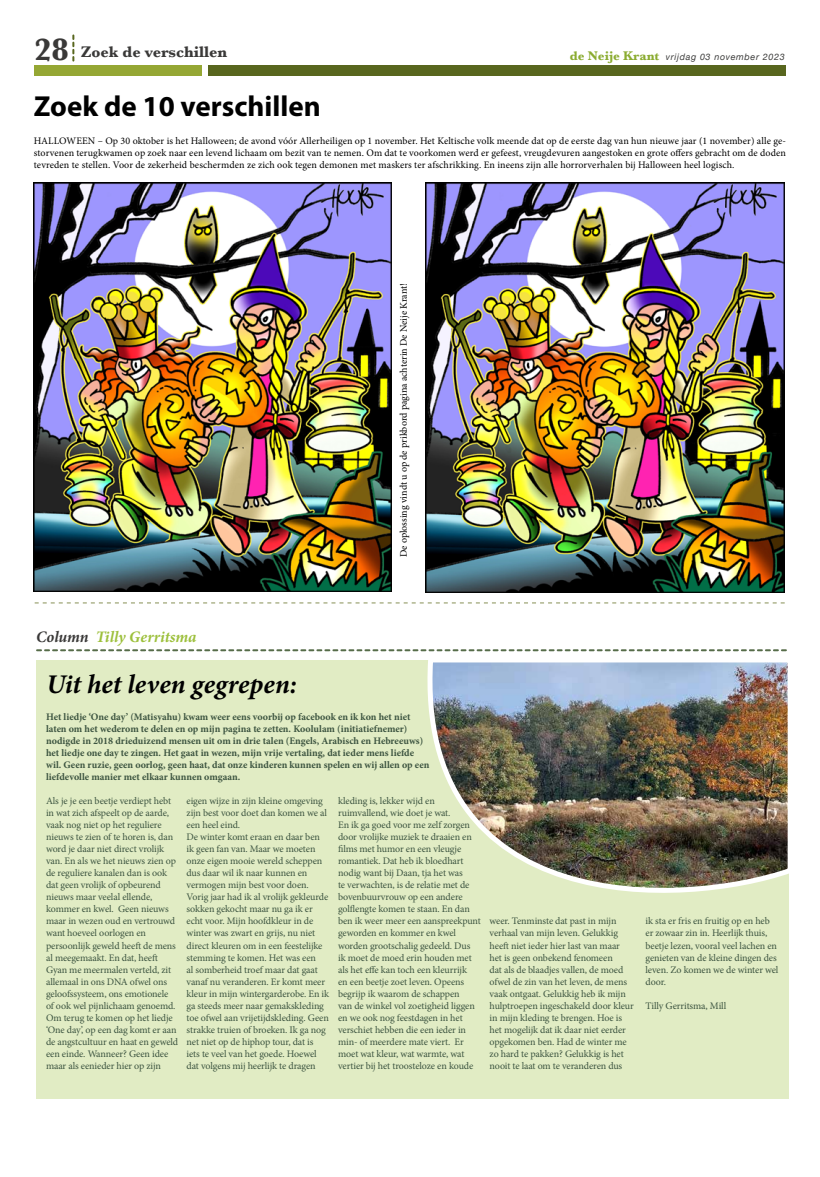
<style>
.page{position:relative;width:820px;height:1177px;background:#fff}
.page>*{position:absolute;margin:0;border:0;box-sizing:border-box;transform-origin:0 0}
.t1{font:700 29px "Myriad Pro";color:#000}
.t2{font:italic 700 27px "Minion Pro";letter-spacing:.005em;color:#000}
.t3{font:italic 700 16px "Minion Pro";letter-spacing:-.005em;color:#9dc03c}
.t4{font:700 16px "Baskerville";color:#3a3938}
.t5{font:10px/12px "Minion Pro";letter-spacing:-.01em;color:#3c5440}
.t6{font:10px/12px "Minion Pro";color:#000;text-align:justify}
.t7{font:700 10px/12px "Minion Pro";color:#3c5440}
.t8{font:italic 9px "Helvetica Neue";letter-spacing:.07em;color:#3c3c3b}
.s1{font-size:32px}
.s2{font-family:"Baskerville";font-weight:700;font-style:normal;font-size:13px;color:#8bac31}
.s3{color:#3a3938}
</style>
<div class="page">
<img style="left:425px;top:183px;width:358px;height:409px">
<svg style="left:35px;top:602px;width:749px;height:1px"></svg>
<div style="left:34px;top:65px;width:167px;height:11px;background:#95a734"></div>
<div style="left:208px;top:65px;width:577px;height:11px;background:#58661e"></div>
<svg style="left:72px;top:35px;width:2px;height:26px"></svg>
<img style="left:34px;top:183px;width:357px;height:408px">
<div style="left:36px;top:660px;width:752px;height:438px;background:#e1ecc4"></div>
<svg style="left:37px;top:649px;width:378px;height:2px"></svg>
<img style="left:415px;top:649px;width:374px;height:270px">
<h3 class="t4" style="left:34px;top:41px;width:194px"><span class="s1">28</span> Zoek de verschillen</h3>
<p class="t8" style="left:569px;top:50px;width:216px"><span class="s2">de Neije Krant</span> vrijdag 03 november 2023</p>
<h1 class="t1" style="left:34px;top:87px;width:288px">Zoek de 10 verschillen</h1>
<p class="t6" style="left:34px;top:135px;width:753px">HALLOWEEN – Op 30 oktober is het Halloween; de avond vóór Allerheiligen op 1 november. Het Keltische volk meende dat op de eerste dag van hun nieuwe jaar (1 november) alle ge&shy;storvenen terugkwamen op zoek naar een levend lichaam om bezit van te nemen. Om dat te voorkomen werd er gefeest, vreugdevuren aangestoken en grote offers gebracht om de doden tevreden te stellen. Voor de zekerheid beschermden ze zich ook tegen demonen met maskers ter afschrikking. En ineens zijn alle horrorverhalen bij Halloween heel logisch.</p>
<p class="t6" style="left:397px;top:557px;width:276px;rotate:-90deg">De oplossing vindt u op de prikbord pagina achterin De Neije Krant!</p>
<h3 class="t3" style="left:36px;top:625px;width:162px"><span class="s3">Column</span> Tilly Gerritsma</h3>
<h2 class="t2" style="left:47px;top:665px;width:252px">Uit het leven gegrepen:</h2>
<p class="t7" style="left:46px;top:711px;width:384px">Het liedje ‘One day’ (Matisyahu) kwam weer eens voorbij op facebook en ik kon het niet laten om het wederom te delen en op mijn pagina te zetten. Koolulam (initiatiefnemer) nodigde in 2018 drieduizend mensen uit om in drie talen (Engels, Arabisch en Hebreeuws) het liedje one day te zingen. Het gaat in wezen, mijn vrije vertaling, dat ieder mens liefde wil. Geen ruzie, geen oorlog, geen haat, dat onze kinderen kunnen spelen en wij allen op een liefdevolle manier met elkaar kunnen omgaan.</p>
<p class="t5" style="left:46px;top:795px;width:133px">Als je je een beetje verdiept hebt in wat zich afspeelt op de aarde, vaak nog niet op het reguliere nieuws te zien of te horen is, dan word je daar niet direct vrolijk van. En als we het nieuws zien op de reguliere kanalen dan is ook dat geen vrolijk of opbeurend nieuws maar veelal ellende, kommer en kwel. Geen nieuws maar in wezen oud en vertrouwd want hoeveel oorlogen en persoonlijk geweld heeft de mens al meegemaakt. En dat, heeft<br>Gyan me meermalen verteld, zit allemaal in ons DNA ofwel ons geloofssysteem, ons emotionele of ook wel pijnlichaam genoemd.<br>Om terug te komen op het liedje ‘One day’, op een dag komt er aan de angstcultuur en haat en geweld een einde. Wanneer? Geen idee maar als eenieder hier op zijn</p>
<p class="t5" style="left:186px;top:795px;width:144px">eigen wijze in zijn kleine omgeving zijn best voor doet dan komen we al een heel eind.<br>De winter komt eraan en daar ben ik geen fan van. Maar we moeten onze eigen mooie wereld scheppen dus daar wil ik naar kunnen en vermogen mijn best voor doen.<br>Vorig jaar had ik al vrolijk gekleurde sokken gekocht maar nu ga ik er echt voor. Mijn hoofdkleur in de winter was zwart en grijs, nu niet direct kleuren om in een feestelijke stemming te komen. Het was een<br>al somberheid troef maar dat gaat vanaf nu veranderen. Er komt meer kleur in mijn wintergarderobe. En ik ga steeds meer naar gemakskleding toe ofwel aan vrijetijdskleding. Geen strakke truien of broeken. Ik ga nog net niet op de hiphop tour, dat is<br>iets te veel van het goede. Hoewel dat volgens mij heerlijk te dragen</p>
<p class="t5" style="left:338px;top:795px;width:144px">kleding is, lekker wijd en ruimvallend, wie doet je wat.<br>En ik ga goed voor me zelf zorgen door vrolijke muziek te draaien en films met humor en een vleugje romantiek. Dat heb ik bloedhart nodig want bij Daan, tja het was<br>te verwachten, is de relatie met de bovenbuurvrouw op een andere golflengte komen te staan. En dan ben ik weer meer een aanspreekpunt geworden en kommer en kwel worden grootschalig gedeeld. Dus<br>ik moet de moed erin houden met als het effe kan toch een kleurrijk<br>en een beetje zoet leven. Opeens begrijp ik waarom de schappen<br>van de winkel vol zoetigheid liggen en we ook nog feestdagen in het verschiet hebben die een ieder in min- of meerdere mate viert. Er moet wat kleur, wat warmte, wat vertier bij het troosteloze en koude</p>
<p class="t5" style="left:489px;top:915px;width:146px">weer. Tenminste dat past in mijn verhaal van mijn leven. Gelukkig heeft niet ieder hier last van maar het is geen onbekend fenomeen<br>dat als de blaadjes vallen, de moed ofwel de zin van het leven, de mens vaak ontgaat. Gelukkig heb ik mijn hulptroepen ingeschakeld door kleur in mijn kleding te brengen. Hoe is het mogelijk dat ik daar niet eerder opgekomen ben. Had de winter me zo hard te pakken? Gelukkig is het nooit te laat om te veranderen dus</p>
<p class="t5" style="left:645px;top:915px;width:134px">ik sta er fris en fruitig op en heb er zowaar zin in. Heerlijk thuis, beetje lezen, vooral veel lachen en genieten van de kleine dingen des leven. Zo komen we de winter wel door.</p>
<p class="t5" style="left:645px;top:999px;width:82px">Tilly Gerritsma, Mill</p>
</div>
